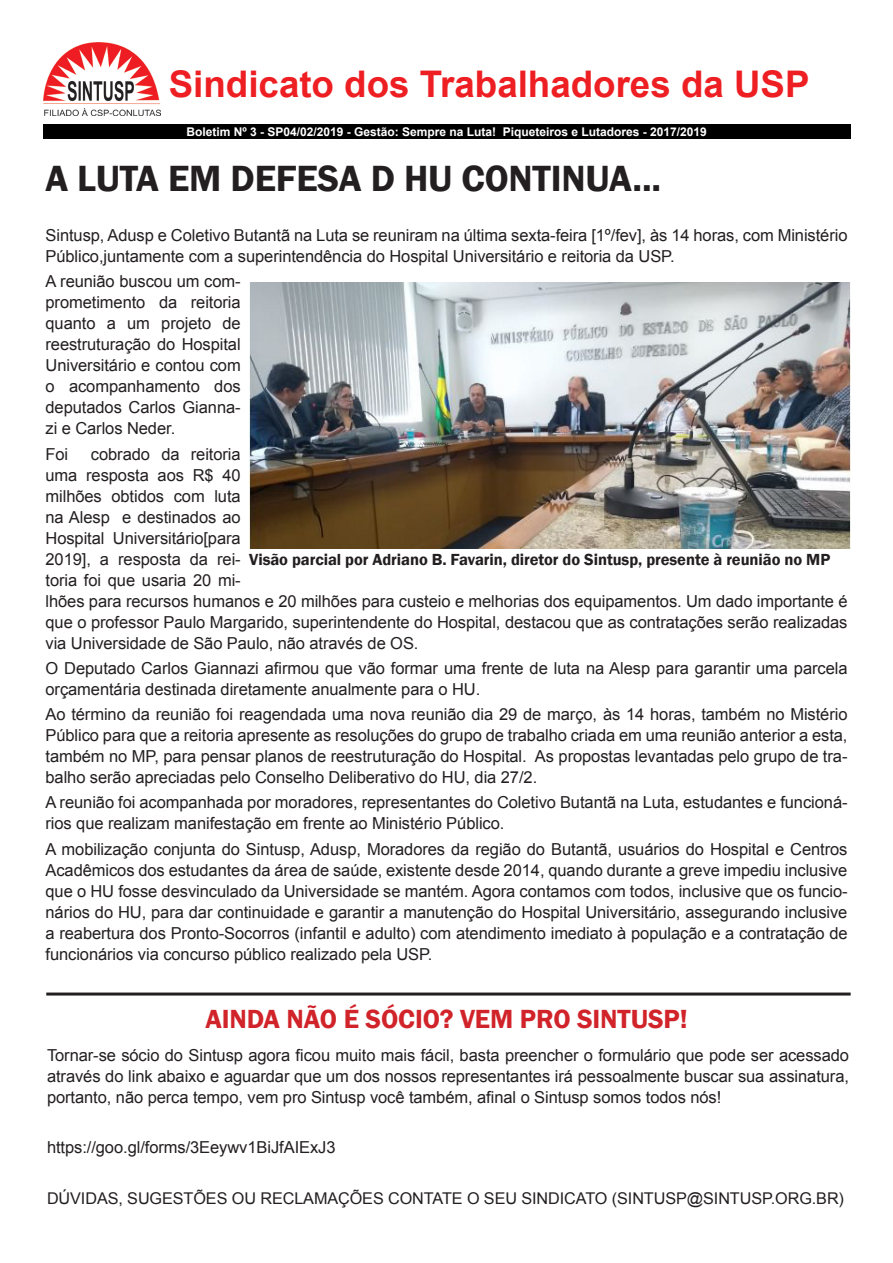
<style>
.page{position:relative;width:893px;height:1263px;background:#fff}
.page>*{position:absolute;margin:0;border:0;box-sizing:border-box;transform-origin:0 0}
.Título_3{font:600 37.5px "Franklin Gothic";letter-spacing:-.005em;color:#231f20}
.t1{font:700 36.75px "Arial";color:#ee1f23}
.Título_3-2{font:600 27px "Franklin Gothic";letter-spacing:-.005em;color:#d1232a}
.Título_3-3{font:16.5px/21px "Arial";letter-spacing:-.005em;color:#231f20}
.Título_3-4{font:600 16.5px "Franklin Gothic";letter-spacing:-.005em;color:#231f20}
.Título_3-5{font:16.2px "Arial";letter-spacing:-.005em;color:#231f20}
.t2{font:700 12px "Arial";color:#fff}
</style>
<div class="page">
<img style="left:43px;top:42px;width:118px;height:73px">
<div style="left:43px;top:124px;width:808px;height:15px;background:#000"></div>
<img style="left:249px;top:282px;width:602px;height:266px">
<hr style="left:46px;top:992px;width:805px;height:3px;background:#231f20">
<h2 class="t1" style="left:169px;top:59px;width:642px">Sindicato dos Trabalhadores da USP</h2>
<p class="t2" style="left:186px;top:124px;width:522px">Boletim Nº 3 - SP04/02/2019 - Gestão: Sempre na Luta! Piqueteiros e Lutadores - 2017/2019</p>
<p class="Título_3" style="left:46px;top:155px;width:617px">A LUTA EM DEFESA D HU CONTINUA...</p>
<p class="Título_3-3" style="left:46px;top:225px;width:803px">Sintusp, Adusp e Coletivo Butantã na Luta se reuniram na última sexta-feira [1º/fev], às 14 horas, com Ministério<br>Público,juntamente com a superintendência do Hospital Universitário e reitoria da USP.</p>
<p class="Título_3-3" style="left:46px;top:271px;width:197px;text-align:justify">A reunião buscou um com&shy;prometimento da reitoria quanto a um projeto de reestruturação do Hospital Universitário e contou com o acompanhamento dos deputados Carlos Gianna&shy;zi e Carlos Neder.</p>
<p class="Título_3-3" style="left:46px;top:443px;width:24px">Foi</p>
<p class="Título_3-3" style="left:46px;top:443px;width:804px;text-indent:45px">cobrado da reitoria<br>uma resposta aos R$ 40<br>milhões obtidos com luta<br>na Alesp e destinados ao<br>Hospital Universitário[para<br>2019], a resposta da rei-<br>toria foi que usaria 20 mi-<br>lhões para recursos humanos e 20 milhões para custeio e melhorias dos equipamentos. Um dado importante é que o professor Paulo Margarido, superintendente do Hospital, destacou que as contratações serão realizadas via Universidade de São Paulo, não através de OS.</p>
<p class="Título_3-3" style="left:46px;top:658px;width:803px">O Deputado Carlos Giannazi afirmou que vão formar uma frente de luta na Alesp para garantir uma parcela orçamentária destinada diretamente anualmente para o HU.</p>
<p class="Título_3-3" style="left:46px;top:704px;width:804px;text-align:justify">Ao término da reunião foi reagendada uma nova reunião dia 29 de março, às 14 horas, também no Mistério Público para que a reitoria apresente as resoluções do grupo de trabalho criada em uma reunião anterior a esta, também no MP, para pensar planos de reestruturação do Hospital. As propostas levantadas pelo grupo de tra&shy;balho serão apreciadas pelo Conselho Deliberativo do HU, dia 27/2.</p>
<p class="Título_3-3" style="left:46px;top:792px;width:804px">A reunião foi acompanhada por moradores, representantes do Coletivo Butantã na Luta, estudantes e funcioná&shy;rios que realizam manifestação em frente ao Ministério Público.</p>
<p class="Título_3-3" style="left:46px;top:838px;width:804px;text-align:justify">A mobilização conjunta do Sintusp, Adusp, Moradores da região do Butantã, usuários do Hospital e Centros Acadêmicos dos estudantes da área de saúde, existente desde 2014, quando durante a greve impediu inclusive que o HU fosse desvinculado da Universidade se mantém. Agora contamos com todos, inclusive que os funcio&shy;nários do HU, para dar continuidade e garantir a manutenção do Hospital Universitário, assegurando inclusive a reabertura dos Pronto-Socorros (infantil e adulto) com atendimento imediato à população e a contratação de funcionários via concurso público realizado pela USP.</p>
<p class="Título_3-4" style="left:249px;top:549px;width:583px">Visão parcial por Adriano B. Favarin, diretor do Sintusp, presente à reunião no MP</p>
<p class="Título_3-2" style="left:205px;top:1002px;width:484px">AINDA NÃO É SÓCIO? VEM PRO SINTUSP!</p>
<p class="Título_3-3" style="left:47px;top:1044px;width:803px;text-align:justify">Tornar-se sócio do Sintusp agora ficou muito mais fácil, basta preencher o formulário que pode ser acessado através do link abaixo e aguardar que um dos nossos representantes irá pessoalmente buscar sua assinatura, portanto, não perca tempo, vem pro Sintusp você também, afinal o Sintusp somos todos nós!</p>
<p class="Título_3-3" style="left:47px;top:1137px;width:290px">https://goo.gl/forms/3Eeywv1BiJfAIExJ3</p>
<p class="Título_3-5" style="left:47px;top:1187px;width:798px">DÚVIDAS, SUGESTÕES OU RECLAMAÇÕES CONTATE O SEU SINDICATO (SINTUSP@SINTUSP.ORG.BR)</p>
</div>
